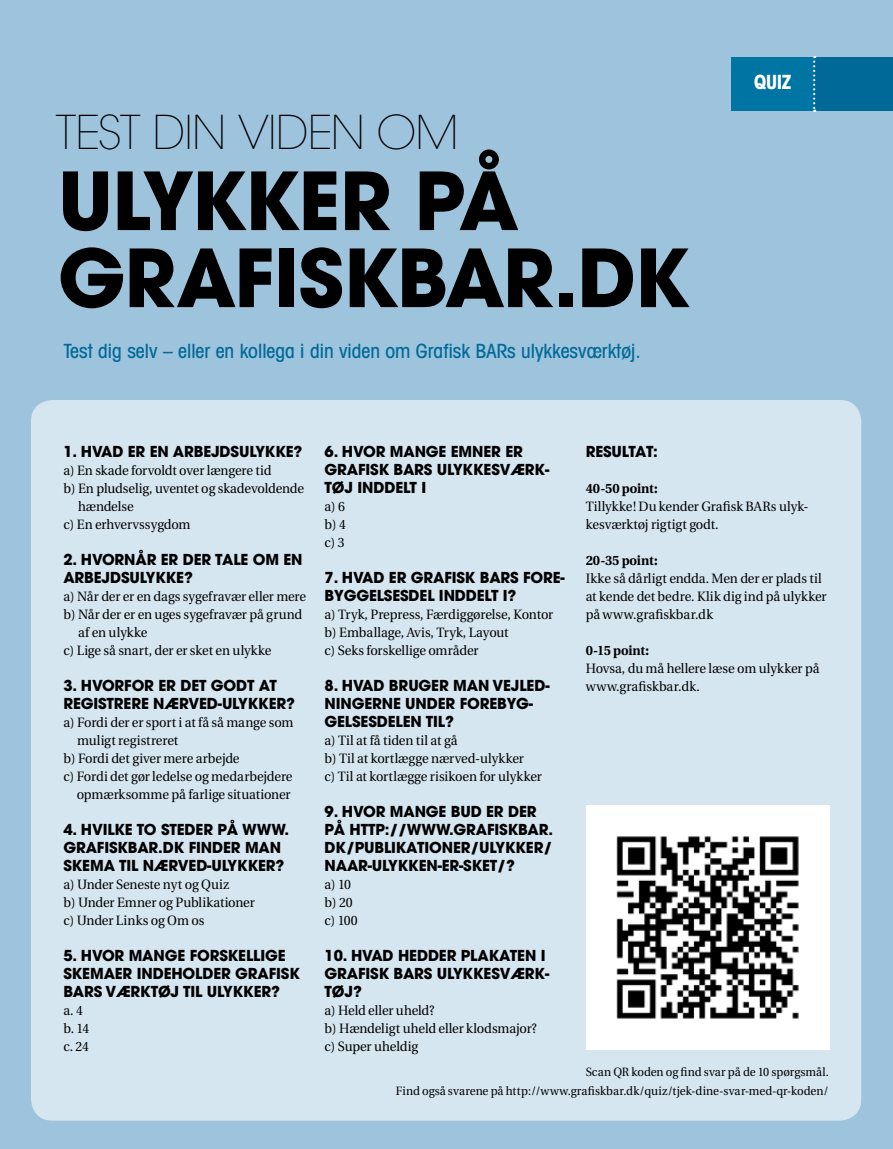
<style>
.page{position:relative;width:893px;height:1149px;background:#fff}
.page>*{position:absolute;margin:0;border:0;box-sizing:border-box;transform-origin:0 0}
.t1{font:700 79.2px/76.9px "Avant Garde";letter-spacing:-.025em;color:#000}
.t2{font:200 46.2px "Avant Garde";letter-spacing:-.015em;color:#000}
.t3{font:500 condensed 19.5px "Avant Garde IT Cby BT";color:#006998}
.t4{font:700 condensed 19.5px "Avant Garde IT Cby BT";color:#fff}
.t5{font:700 15px/18px "Avant Garde";letter-spacing:-.01em;color:#000}
.t6{font:13.5px/18px "Utopia";letter-spacing:-.01em;color:#000;scale:.96 1}
.t7{font:700 13.5px "Utopia";letter-spacing:-.01em;color:#000;scale:.96 1}
.t8{font:12px/19px "Utopia";color:#000;text-align:right;scale:.96 1}
</style>
<div class="page">
<div style="left:0;top:1px;width:892px;height:1147px;background:#9ec4dd"></div>
<div style="left:814px;top:57px;width:78px;height:53px;background:#006998"></div>
<div style="left:731px;top:57px;width:83px;height:53px;background:#0074a2"></div>
<svg style="left:813px;top:56px;width:2px;height:56px"></svg>
<div style="left:31px;top:400px;width:830px;height:720px;background:#d6e6f1;border-radius:21px"></div>
<img style="left:586px;top:805px;width:243px;height:243px">
<h2 class="t2" style="left:56px;top:105px;width:404px">TEST DIN VIDEN OM</h2>
<h1 class="t1" style="left:58px;top:162px;width:634px">ULYKKER PÅ<br>GRAFISKBAR.DK</h1>
<h3 class="t3" style="left:63px;top:339px;width:579px">Test dig selv – eller en kollega i din viden om Grafisk BARs ulykkesværktøj.</h3>
<h3 class="t4" style="left:754px;top:70px;width:39px">QUIZ</h3>
<p class="t5" style="left:63px;top:442px;width:241px">1. HVAD ER EN ARBEJDSULYKKE?</p>
<p class="t6" style="left:63px;top:461px;width:218px">a) En skade forvoldt over længere tid</p>
<p class="t6" style="left:63px;top:479px;width:252px">b) En pludselig, uventet og skadevoldende</p>
<p class="t6" style="left:78px;top:497px;width:60px">hændelse</p>
<p class="t6" style="left:63px;top:515px;width:134px">c) En erhvervssygdom</p>
<p class="t5" style="left:63px;top:550px;width:241px">2. HVORNÅR ER DER TALE OM EN<br>ARBEJDSULYKKE?</p>
<p class="t6" style="left:63px;top:587px;width:254px">a) Når der er en dags sygefravær eller mere</p>
<p class="t6" style="left:63px;top:605px;width:250px">b) Når der er en uges sygefravær på grund</p>
<p class="t6" style="left:78px;top:623px;width:74px">af en ulykke</p>
<p class="t6" style="left:63px;top:641px;width:218px">c) Lige så snart, der er sket en ulykke</p>
<p class="t5" style="left:63px;top:676px;width:233px">3. HVORFOR ER DET GODT AT<br>REGISTRERE NÆRVED-ULYKKER?</p>
<p class="t6" style="left:63px;top:713px;width:241px">a) Fordi der er sport i at få så mange som</p>
<p class="t6" style="left:77px;top:731px;width:107px">muligt registreret</p>
<p class="t6" style="left:63px;top:749px;width:185px">b) Fordi det giver mere arbejde</p>
<p class="t6" style="left:63px;top:767px;width:240px">c) Fordi det gør ledelse og medarbejdere</p>
<p class="t6" style="left:77px;top:785px;width:224px">opmærksomme på farlige situationer</p>
<p class="t5" style="left:63px;top:820px;width:227px">4. HVILKE TO STEDER PÅ WWW.<br>GRAFISKBAR.DK FINDER MAN<br>SKEMA TIL NÆRVED-ULYKKER?</p>
<p class="t6" style="left:63px;top:875px;width:201px">a) Under Seneste nyt og Quiz<br>b) Under Emner og Publikationer c) Under Links og Om os</p>
<p class="t5" style="left:63px;top:946px;width:238px">5. HVOR MANGE FORSKELLIGE<br>SKEMAER INDEHOLDER GRAFISK<br>BARS VÆRKTØJ TIL ULYKKER?</p>
<p class="t6" style="left:63px;top:1001px;width:29px">a. 4 b. 14 c. 24</p>
<p class="t5" style="left:325px;top:442px;width:226px">6. HVOR MANGE EMNER ER<br>GRAFISK BARS ULYKKESVÆRK-<br>TØJ INDDELT I</p>
<p class="t6" style="left:325px;top:497px;width:24px;text-align:justify">a) 6 b) 4 c) 3</p>
<p class="t5" style="left:325px;top:568px;width:242px">7. HVAD ER GRAFISK BARS FORE-<br>BYGGELSESDEL INDDELT I?</p>
<p class="t6" style="left:325px;top:605px;width:240px">a) Tryk, Prepress, Færdiggørelse, Kontor b) Emballage, Avis, Tryk, Layout<br>c) Seks forskellige områder</p>
<p class="t5" style="left:325px;top:676px;width:227px">8. HVAD BRUGER MAN VEJLED-<br>NINGERNE UNDER FOREBYG-<br>GELSESDELEN TIL?</p>
<p class="t6" style="left:325px;top:731px;width:228px">a) Til at få tiden til at gå<br>b) Til at kortlægge nærved-ulykker<br>c) Til at kortlægge risikoen for ulykker</p>
<p class="t5" style="left:325px;top:802px;width:230px">9. HVOR MANGE BUD ER DER<br>PÅ HTTP://WWW.GRAFISKBAR.<br>DK/PUBLIKATIONER/ULYKKER/<br>NAAR-ULYKKEN-ER-SKET/?</p>
<p class="t6" style="left:325px;top:875px;width:36px">a) 10 b) 20 c) 100</p>
<p class="t5" style="left:325px;top:946px;width:226px">10. HVAD HEDDER PLAKATEN I<br>GRAFISK BARS ULYKKESVÆRK-<br>TØJ?</p>
<p class="t6" style="left:325px;top:1001px;width:223px">a) Held eller uheld?<br>b) Hændeligt uheld eller klodsmajor? c) Super uheldig</p>
<p class="t5" style="left:586px;top:442px;width:74px">RESULTAT:</p>
<p class="t7" style="left:586px;top:480px;width:77px">40-50 point:</p>
<p class="t6" style="left:586px;top:497px;width:233px">Tillykke! Du kender Grafisk BARs ulyk&shy;kesværktøj rigtigt godt.</p>
<p class="t7" style="left:586px;top:552px;width:76px">20-35 point:</p>
<p class="t6" style="left:586px;top:569px;width:252px">Ikke så dårligt endda. Men der er plads til at kende det bedre. Klik dig ind på ulykker på www.grafiskbar.dk</p>
<p class="t7" style="left:586px;top:642px;width:68px">0-15 point:</p>
<p class="t6" style="left:586px;top:659px;width:245px">Hovsa, du må hellere læse om ulykker på www.grafiskbar.dk.</p>
<p class="t8" style="left:396px;top:1062px;width:452px">Scan QR koden og find svar på de 10 spørgsmål.<br>Find også svarene på http://www.grafiskbar.dk/quiz/tjek-dine-svar-med-qr-koden/</p>
</div>
